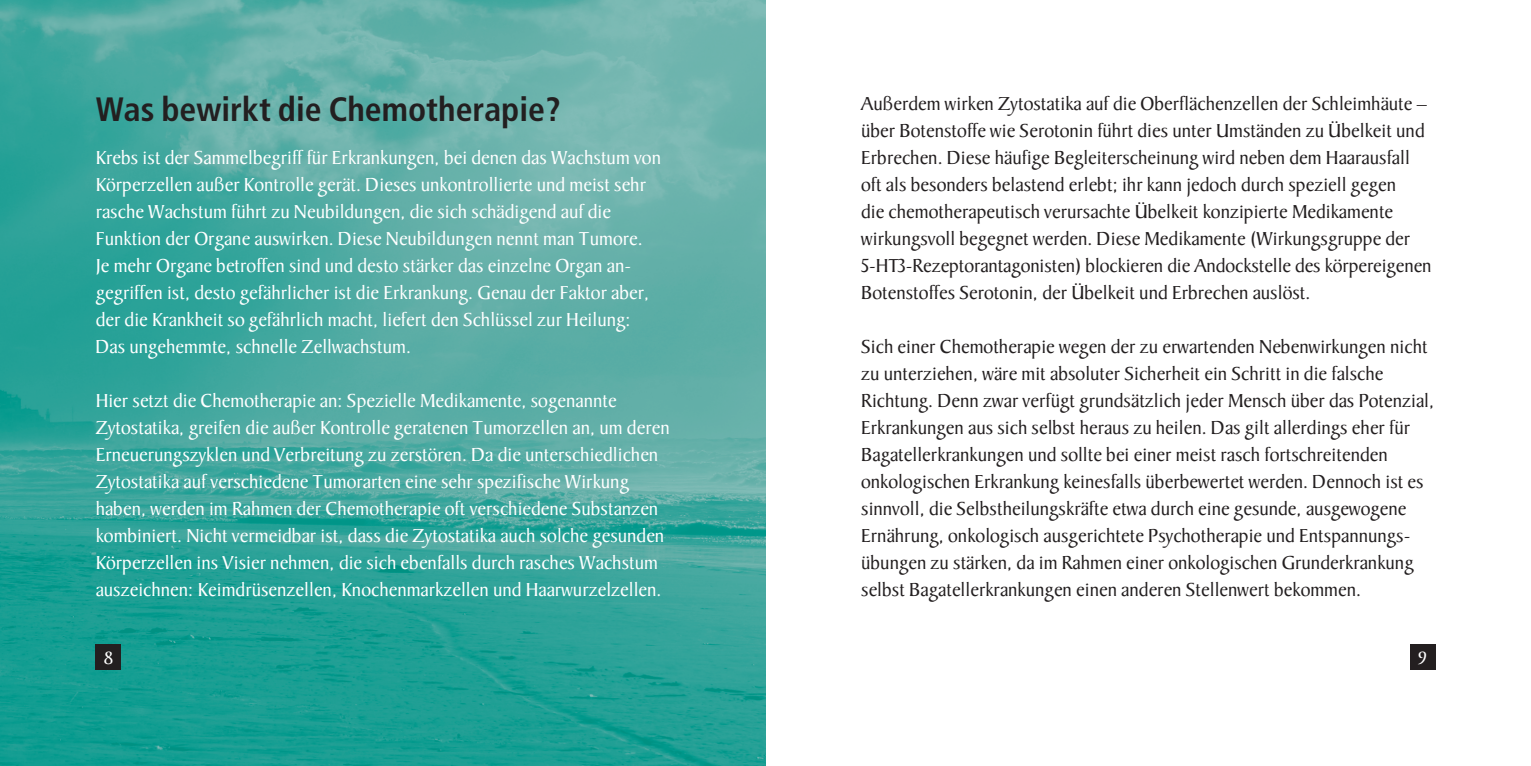
<style>
.page{position:relative;width:1531px;height:766px;background:#fff}
.page>*{position:absolute;margin:0;border:0;box-sizing:border-box;transform-origin:0 0}
.t1{font:700 condensed 33.75px "Frutiger";color:#231f20}
.t2{font:20.25px/27px "Baker Signet";color:#231f20}
.t3{font:20.25px/27px "Baker Signet";color:#fff}
.t4{font:19.12px "Baker Signet";color:#fff}
</style>
<div class="page">
<img style="left:0;top:0;width:765px;height:765px">
<div style="left:96px;top:644px;width:25px;height:26px;background:#231f20"></div>
<div style="left:1410px;top:644px;width:25px;height:26px;background:#231f20"></div>
<h1 class="t1" style="left:96px;top:89px;width:466px">Was bewirkt die Chemotherapie?</h1>
<p class="t3" style="left:96px;top:144px;width:567px">Krebs ist der Sammelbegriff für Erkrankungen, bei denen das Wachstum von Körperzellen außer Kontrolle gerät. Dieses unkontrollierte und meist sehr rasche Wachstum führt zu Neubildungen, die sich schädigend auf die Funktion der Organe auswirken. Diese Neubildungen nennt man Tumore.<br>Je mehr Organe betroffen sind und desto stärker das einzelne Organ an&shy;gegriffen ist, desto gefährlicher ist die Erkrankung. Genau der Faktor aber, der die Krankheit so gefährlich macht, liefert den Schlüssel zur Heilung:<br>Das ungehemmte, schnelle Zellwachstum.</p>
<p class="t3" style="left:96px;top:387px;width:575px">Hier setzt die Chemotherapie an: Spezielle Medikamente, sogenannte Zytostatika, greifen die außer Kontrolle geratenen Tumorzellen an, um deren Erneuerungszyklen und Verbreitung zu zerstören. Da die unterschiedlichen Zytostatika auf verschiedene Tumorarten eine sehr spezifische Wirkung haben, werden im Rahmen der Chemotherapie oft verschiedene Substanzen kombiniert. Nicht vermeidbar ist, dass die Zytostatika auch solche gesunden Körperzellen ins Visier nehmen, die sich ebenfalls durch rasches Wachstum auszeichnen: Keimdrüsenzellen, Knochenmarkzellen und Haarwurzelzellen.</p>
<p class="t2" style="left:861px;top:91px;width:572px">Außerdem wirken Zytostatika auf die Oberflächenzellen der Schleimhäute – über Botenstoffe wie Serotonin führt dies unter Umständen zu Übelkeit und Erbrechen. Diese häufige Begleiterscheinung wird neben dem Haarausfall oft als besonders belastend erlebt; ihr kann jedoch durch speziell gegen<br>die chemotherapeutisch verursachte Übelkeit konzipierte Medikamente wirkungsvoll begegnet werden. Diese Medikamente (Wirkungsgruppe der 5-HT3-Rezeptorantagonisten) blockieren die Andockstelle des körpereigenen Botenstoffes Serotonin, der Übelkeit und Erbrechen auslöst.</p>
<p class="t2" style="left:861px;top:334px;width:575px">Sich einer Chemotherapie wegen der zu erwartenden Nebenwirkungen nicht zu unterziehen, wäre mit absoluter Sicherheit ein Schritt in die falsche Richtung. Denn zwar verfügt grundsätzlich jeder Mensch über das Potenzial, Erkrankungen aus sich selbst heraus zu heilen. Das gilt allerdings eher für Bagatellerkrankungen und sollte bei einer meist rasch fortschreitenden onkologischen Erkrankung keinesfalls überbewertet werden. Dennoch ist es sinnvoll, die Selbstheilungskräfte etwa durch eine gesunde, ausgewogene Ernährung, onkologisch ausgerichtete Psychotherapie und Entspannungs&shy;übungen zu stärken, da im Rahmen einer onkologischen Grunderkrankung selbst Bagatellerkrankungen einen anderen Stellenwert bekommen.</p>
<p class="t4" style="left:103px;top:647px;width:11px">8</p>
<p class="t4" style="left:1418px;top:647px;width:10px">9</p>
</div>
